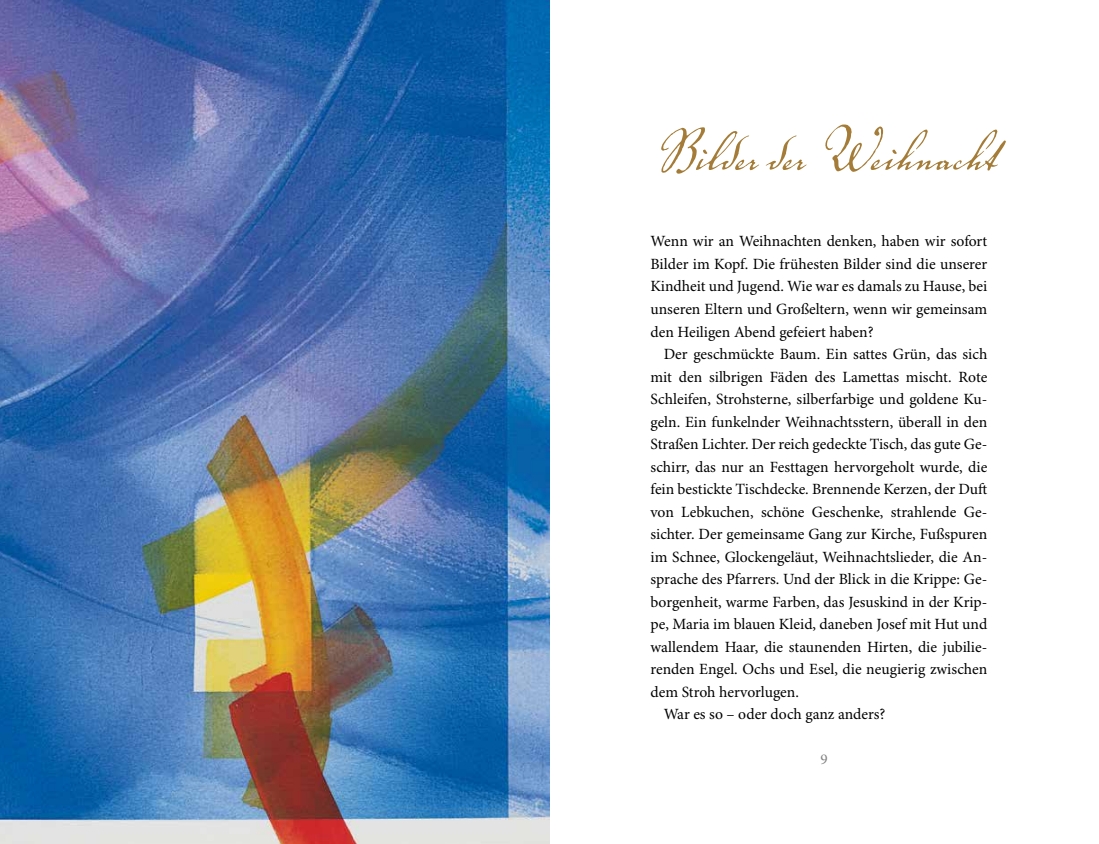
<style>
.page{position:relative;width:1099px;height:844px;background:#fff}
.page>*{position:absolute;margin:0;border:0;box-sizing:border-box;transform-origin:0 0}
.t1{font:76.25px "Voluta Script Pro";color:#a47c37}
.t2{font:15.62px/22.5px "Minion Pro";color:#000;text-align:justify}
.t3{font:15px "Minion Pro";color:#818281}
</style>
<div class="page">
<img style="left:0;top:0;width:549px;height:843px">
<h1 class="t1" style="left:651px;top:98px;width:349px">Bilder der Weihnacht</h1>
<p class="t2" style="left:650px;top:231px;width:338px">Wenn wir an Weihnachten denken, haben wir sofort Bilder im Kopf. Die frühesten Bilder sind die unserer Kindheit und Jugend. Wie war es damals zu Hause, bei unseren Eltern und Großeltern, wenn wir gemeinsam den Heiligen Abend gefeiert haben?</p>
<p class="t2" style="left:663px;top:343px;width:325px">Der geschmückte Baum. Ein sattes Grün, das sich</p>
<p class="t2" style="left:650px;top:366px;width:338px">mit den silbrigen Fäden des Lamettas mischt. Rote</p>
<p class="t2" style="left:650px;top:388px;width:338px">Schleifen, Strohsterne, silberfarbige und goldene Ku-</p>
<p class="t2" style="left:650px;top:411px;width:338px">geln. Ein funkelnder Weihnachtsstern, überall in den</p>
<p class="t2" style="left:650px;top:433px;width:338px">Straßen Lichter. Der reich gedeckte Tisch, das gute Ge-</p>
<p class="t2" style="left:650px;top:456px;width:338px">schirr, das nur an Festtagen hervorgeholt wurde, die</p>
<p class="t2" style="left:650px;top:478px;width:338px">fein bestickte Tischdecke. Brennende Kerzen, der Duft</p>
<p class="t2" style="left:650px;top:501px;width:338px">von Lebkuchen, schöne Geschenke, strahlende Ge-</p>
<p class="t2" style="left:650px;top:523px;width:338px">sichter. Der gemeinsame Gang zur Kirche, Fußspuren</p>
<p class="t2" style="left:650px;top:546px;width:338px">im Schnee, Glockengeläut, Weihnachtslieder, die An-</p>
<p class="t2" style="left:650px;top:568px;width:338px">sprache des Pfarrers. Und der Blick in die Krippe: Ge-</p>
<p class="t2" style="left:650px;top:591px;width:338px">borgenheit, warme Farben, das Jesuskind in der Krip-</p>
<p class="t2" style="left:650px;top:613px;width:338px">pe, Maria im blauen Kleid, daneben Josef mit Hut und</p>
<p class="t2" style="left:650px;top:636px;width:338px">wallendem Haar, die staunenden Hirten, die jubilie-</p>
<p class="t2" style="left:650px;top:658px;width:338px">renden Engel. Ochs und Esel, die neugierig zwischen</p>
<p class="t2" style="left:650px;top:681px;width:148px">dem Stroh hervorlugen.</p>
<p class="t2" style="left:663px;top:703px;width:223px">War es so – oder doch ganz anders?</p>
<p class="t3" style="left:820px;top:750px;width:9px">9</p>
</div>
